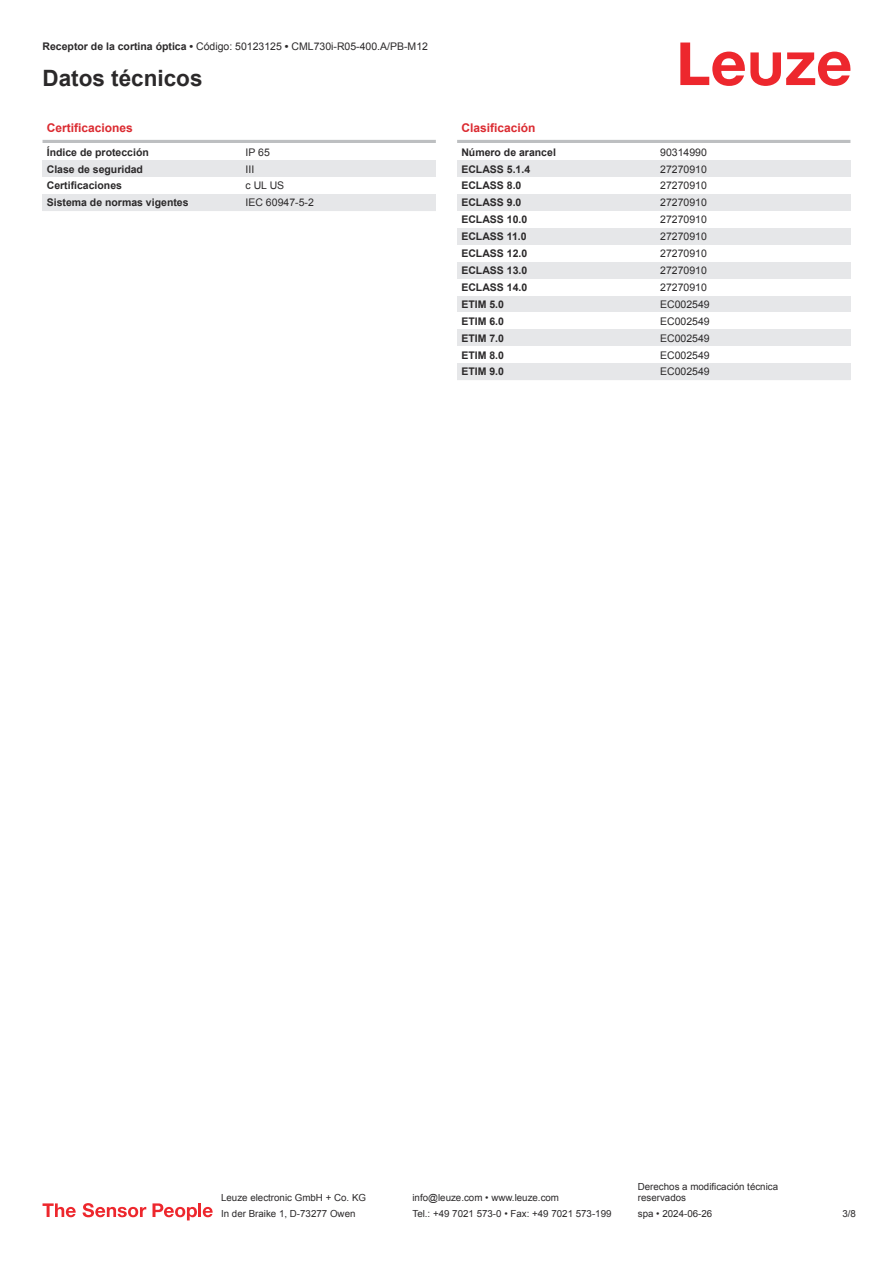
<style>
.page{position:relative;width:893px;height:1263px;background:#fff}
.page>*{position:absolute;margin:0;border:0;box-sizing:border-box;transform-origin:0 0}
.t1{font:700 22.5px "Arial";color:#2b292a}
.t2{font:700 12px "Arial";color:#db2a30}
.t3{font:10.5px "Arial";color:#2b292a}
.t4{font:700 10.5px "Arial";color:#2b292a}
.t5{font:9.75px/11.7px "Arial";color:#2b292a}
.s1{font-weight:700}
</style>
<div class="page">
<svg style="left:680px;top:43px;width:170px;height:43px"></svg>
<hr style="left:43px;top:140px;width:393px;height:3px;background:#bdbfc1">
<div style="left:43px;top:160px;width:199px;height:17px;background:#e6e7e9"></div>
<div style="left:242px;top:160px;width:194px;height:17px;background:#e6e7e9"></div>
<div style="left:43px;top:194px;width:199px;height:17px;background:#e6e7e9"></div>
<div style="left:242px;top:194px;width:194px;height:17px;background:#e6e7e9"></div>
<hr style="left:457px;top:140px;width:393px;height:3px;background:#bdbfc1">
<div style="left:457px;top:160px;width:200px;height:17px;background:#e6e7e9"></div>
<div style="left:657px;top:160px;width:193px;height:17px;background:#e6e7e9"></div>
<div style="left:457px;top:194px;width:200px;height:17px;background:#e6e7e9"></div>
<div style="left:657px;top:194px;width:193px;height:17px;background:#e6e7e9"></div>
<div style="left:457px;top:228px;width:200px;height:17px;background:#e6e7e9"></div>
<div style="left:657px;top:228px;width:193px;height:17px;background:#e6e7e9"></div>
<div style="left:457px;top:262px;width:200px;height:17px;background:#e6e7e9"></div>
<div style="left:657px;top:262px;width:193px;height:17px;background:#e6e7e9"></div>
<div style="left:457px;top:296px;width:200px;height:16px;background:#e6e7e9"></div>
<div style="left:657px;top:296px;width:193px;height:16px;background:#e6e7e9"></div>
<div style="left:457px;top:329px;width:200px;height:17px;background:#e6e7e9"></div>
<div style="left:657px;top:329px;width:193px;height:17px;background:#e6e7e9"></div>
<div style="left:457px;top:363px;width:200px;height:17px;background:#e6e7e9"></div>
<div style="left:657px;top:363px;width:193px;height:17px;background:#e6e7e9"></div>
<svg style="left:43px;top:1203px;width:33px;height:14px"></svg>
<svg style="left:83px;top:1203px;width:63px;height:14px"></svg>
<svg style="left:153px;top:1203px;width:44px;height:17px"></svg>
<hr style="left:198px;top:1203px;width:3px;height:14px;background:#ed272d">
<svg style="left:203px;top:1207px;width:10px;height:10px"></svg>
<p class="t3" style="left:43px;top:43px;width:387px"><span class="s1">Receptor de la cortina óptica •</span> Código: 50123125 <span class="s1">•</span> CML730i-R05-400.A/PB-M12</p>
<h1 class="t1" style="left:43px;top:70px;width:162px">Datos técnicos</h1>
<p class="t2" style="left:47px;top:123px;width:88px">Certificaciones</p>
<p class="t4" style="left:47px;top:148px;width:104px">Índice de protección</p>
<p class="t3" style="left:246px;top:148px;width:26px">IP 65</p>
<p class="t4" style="left:47px;top:165px;width:98px">Clase de seguridad</p>
<p class="t3" style="left:246px;top:165px;width:10px">III</p>
<p class="t4" style="left:47px;top:182px;width:77px">Certificaciones</p>
<p class="t3" style="left:246px;top:182px;width:40px">c UL US</p>
<p class="t4" style="left:47px;top:199px;width:143px">Sistema de normas vigentes</p>
<p class="t3" style="left:246px;top:199px;width:70px">IEC 60947-5-2</p>
<p class="t2" style="left:461px;top:123px;width:76px">Clasificación</p>
<p class="t4" style="left:461px;top:148px;width:96px">Número de arancel</p>
<p class="t3" style="left:660px;top:148px;width:48px">90314990</p>
<p class="t4" style="left:461px;top:165px;width:70px">ECLASS 5.1.4</p>
<p class="t3" style="left:660px;top:165px;width:48px">27270910</p>
<p class="t4" style="left:461px;top:182px;width:62px">ECLASS 8.0</p>
<p class="t3" style="left:660px;top:182px;width:48px">27270910</p>
<p class="t4" style="left:461px;top:199px;width:62px">ECLASS 9.0</p>
<p class="t3" style="left:660px;top:199px;width:48px">27270910</p>
<p class="t4" style="left:461px;top:216px;width:67px">ECLASS 10.0</p>
<p class="t3" style="left:660px;top:216px;width:48px">27270910</p>
<p class="t4" style="left:461px;top:233px;width:67px">ECLASS 11.0</p>
<p class="t3" style="left:660px;top:232px;width:48px">27270910</p>
<p class="t4" style="left:461px;top:249px;width:67px">ECLASS 12.0</p>
<p class="t3" style="left:660px;top:249px;width:48px">27270910</p>
<p class="t4" style="left:461px;top:266px;width:67px">ECLASS 13.0</p>
<p class="t3" style="left:660px;top:266px;width:48px">27270910</p>
<p class="t4" style="left:461px;top:283px;width:67px">ECLASS 14.0</p>
<p class="t3" style="left:660px;top:283px;width:48px">27270910</p>
<p class="t4" style="left:461px;top:300px;width:44px">ETIM 5.0</p>
<p class="t3" style="left:660px;top:300px;width:51px">EC002549</p>
<p class="t4" style="left:461px;top:317px;width:44px">ETIM 6.0</p>
<p class="t3" style="left:660px;top:317px;width:51px">EC002549</p>
<p class="t4" style="left:461px;top:334px;width:44px">ETIM 7.0</p>
<p class="t3" style="left:660px;top:334px;width:51px">EC002549</p>
<p class="t4" style="left:461px;top:351px;width:44px">ETIM 8.0</p>
<p class="t3" style="left:660px;top:351px;width:51px">EC002549</p>
<p class="t4" style="left:461px;top:368px;width:44px">ETIM 9.0</p>
<p class="t3" style="left:660px;top:368px;width:51px">EC002549</p>
<p class="t5" style="left:221px;top:1193px;width:146px">Leuze electronic GmbH + Co. KG</p>
<p class="t5" style="left:412px;top:1193px;width:148px">info@leuze.com • www.leuze.com</p>
<p class="t5" style="left:638px;top:1181px;width:142px">Derechos a modificación técnica reservados</p>
<p class="t5" style="left:221px;top:1209px;width:136px">In der Braike 1, D-73277 Owen</p>
<p class="t5" style="left:412px;top:1209px;width:201px">Tel.: +49 7021 573-0 • Fax: +49 7021 573-199</p>
<p class="t5" style="left:638px;top:1209px;width:76px">spa • 2024-06-26</p>
<p class="t5" style="left:842px;top:1209px;width:15px">3 /8</p>
</div>
